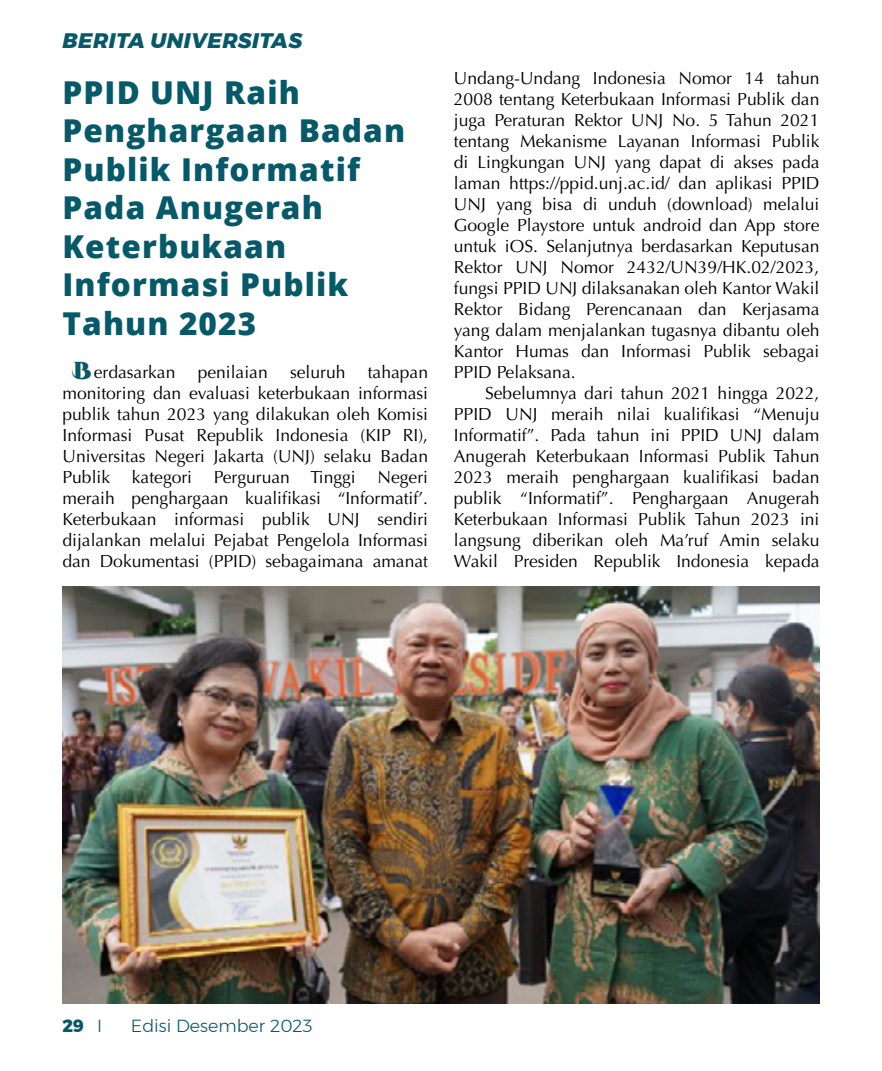
<style>
.page{position:relative;width:882px;height:1071px;background:#fff}
.page>*{position:absolute;margin:0;border:0;box-sizing:border-box;transform-origin:0 0}
.t1{font:800 31.5px/38.5px "Open Sans";letter-spacing:.035em;color:#065968}
.t2{font:900 24.5px "Cinzel Decorative";color:#065968}
.t3{font:italic 800 21px "Montserrat";letter-spacing:.025em;color:#065968}
.t4{font:17.5px/21px "Optima LT Pro";color:#000;text-align:justify}
.t5{font:300 17.5px "Montserrat";color:#065968}
.t6{font:800 17.5px "Montserrat";color:#065968}
.s1{font-weight:300}
</style>
<div class="page">
<img style="left:63px;top:587px;width:756px;height:417px">
<p class="t3" style="left:63px;top:24px;width:241px">BERITA UNIVERSITAS</p>
<h1 class="t1" style="left:63px;top:71px;width:344px">PPID UNJ Raih<br>Penghargaan Badan<br>Publik Informatif<br>Pada Anugerah<br>Keterbukaan<br>Informasi Publik<br>Tahun 2023</h1>
<p class="t4" style="left:94px;top:362px;width:83px">erdasarkan</p>
<p class="t4" style="left:198px;top:362px;width:72px">penilaian</p>
<p class="t4" style="left:290px;top:362px;width:57px">seluruh</p>
<h2 class="t2" style="left:72px;top:355px;width:20px">B</h2>
<p class="t4" style="left:63px;top:362px;width:367px;text-indent:305px">tahapan monitoring dan evaluasi keterbukaan informasi publik tahun 2023 yang dilakukan oleh Komisi Informasi Pusat Republik Indonesia (KIP RI), Universitas Negeri Jakarta (UNJ) selaku Badan Publik kategori Perguruan Tinggi Negeri meraih penghargaan kualifikasi “Informatif’.<br>Keterbukaan informasi publik UNJ sendiri dijalankan melalui Pejabat Pengelola Informasi dan Dokumentasi (PPID) sebagaimana amanat</p>
<p class="t4" style="left:454px;top:68px;width:367px">Undang-Undang Indonesia Nomor 14 tahun 2008 tentang Keterbukaan Informasi Publik dan juga Peraturan Rektor UNJ No. 5 Tahun 2021 tentang Mekanisme Layanan Informasi Publik di Lingkungan UNJ yang dapat di akses pada laman https://ppid.unj.ac.id/ dan aplikasi PPID UNJ yang bisa di unduh (download) melalui Google Playstore untuk android dan App store untuk iOS. Selanjutnya berdasarkan Keputusan Rektor UNJ Nomor 2432/UN39/HK.02/2023, fungsi PPID UNJ dilaksanakan oleh Kantor Wakil Rektor Bidang Perencanaan dan Kerjasama yang dalam menjalankan tugasnya dibantu oleh Kantor Humas dan Informasi Publik sebagai PPID Pelaksana.</p>
<p class="t4" style="left:454px;top:383px;width:367px;text-indent:31px">Sebelumnya dari tahun 2021 hingga 2022, PPID UNJ meraih nilai kualifikasi “Menuju Informatif”. Pada tahun ini PPID UNJ dalam Anugerah Keterbukaan Informasi Publik Tahun 2023 meraih penghargaan kualifikasi badan publik “Informatif”. Penghargaan Anugerah Keterbukaan Informasi Publik Tahun 2023 ini langsung diberikan oleh Ma’ruf Amin selaku Wakil Presiden Republik Indonesia kepada</p>
<p class="t6" style="left:63px;top:1011px;width:41px">29 <span class="s1">I</span></p>
<p class="t5" style="left:131px;top:1012px;width:183px">Edisi Desember 2023</p>
</div>
